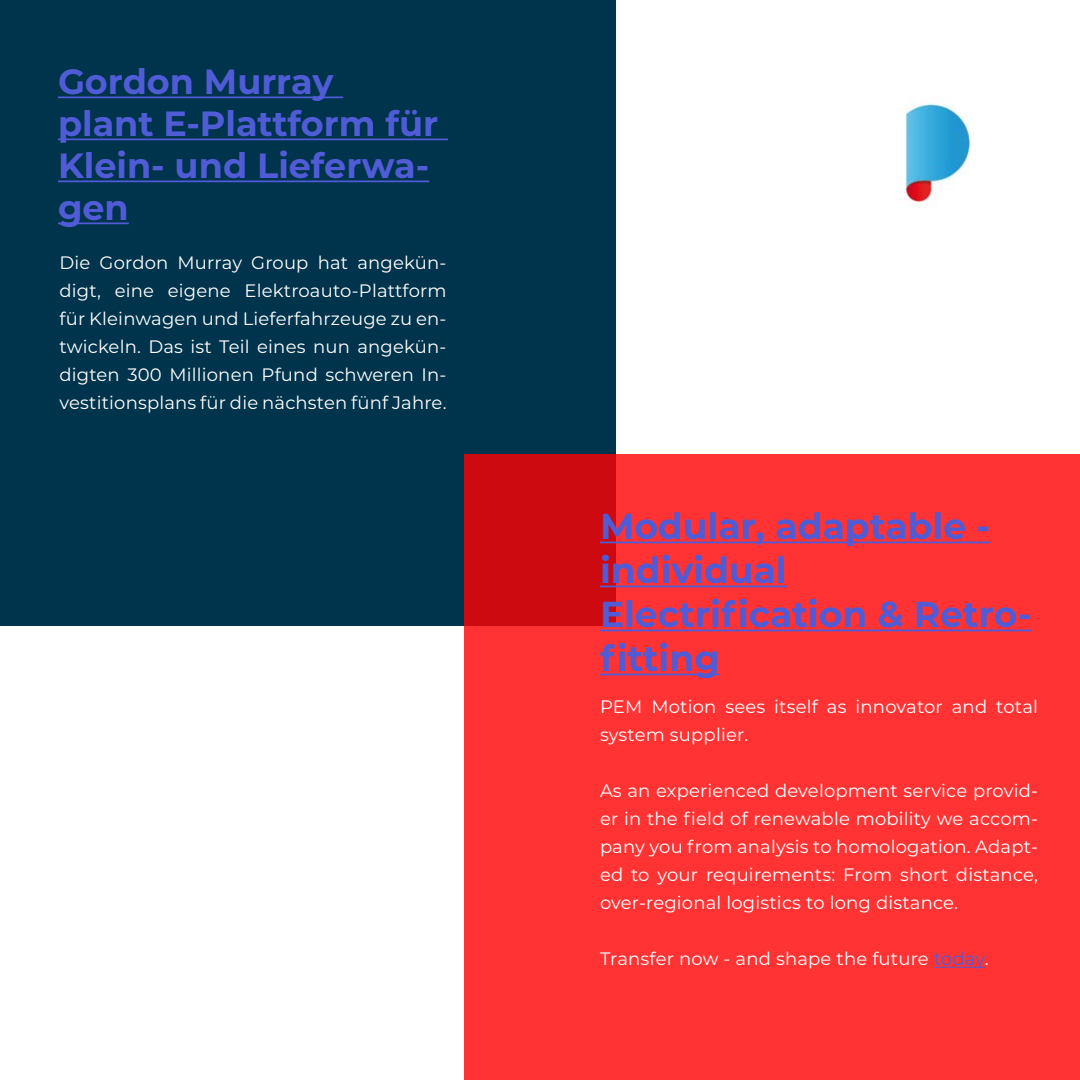
<style>
.page{position:relative;width:1080px;height:1080px;background:#fff}
.page>*{position:absolute;margin:0;border:0;box-sizing:border-box;transform-origin:0 0}
.t1{font:700 36px/44px "Montserrat";color:#4f5cd6}
.t2{font:700 35px/42px "Montserrat";color:#4f5cd6}
.t3{font:18px/28px "Montserrat";letter-spacing:.01em;color:#fff;text-align:justify}
.s1{color:#4f5cd6}
</style>
<div class="page">
<div style="left:0;top:0;width:616px;height:626px;background:#00334c"></div>
<svg style="left:464px;top:454px;width:616px;height:626px;fill:#f33"></svg>
<hr style="left:600px;top:542px;width:390px;height:1px;background:#4f5cd6">
<hr style="left:600px;top:586px;width:187px;height:1px;background:#4f5cd6">
<hr style="left:600px;top:630px;width:432px;height:1px;background:#4f5cd6">
<hr style="left:600px;top:674px;width:120px;height:1px;background:#4f5cd6">
<hr style="left:58px;top:97px;width:285px;height:1px;background:#4f5cd6">
<hr style="left:58px;top:139px;width:390px;height:1px;background:#4f5cd6">
<hr style="left:58px;top:181px;width:371px;height:1px;background:#4f5cd6">
<hr style="left:58px;top:223px;width:71px;height:1px;background:#4f5cd6">
<img style="left:905px;top:99px;width:66px;height:108px">
<hr style="left:934px;top:967px;width:51px;height:1px;background:#4f5cd6">
<h2 class="t2" style="left:58px;top:59px;width:382px">Gordon Murray<br>plant E-Plattform für<br>Klein- und Lieferwa&shy;gen</h2>
<p class="t3" style="left:60px;top:248px;width:389px">Die Gordon Murray Group hat angekün&shy;digt, eine eigene Elektroauto-Plattform für Kleinwagen und Lieferfahrzeuge zu en&shy;twickeln. Das ist Teil eines nun angekün&shy;digten 300 Millionen Pfund schweren In&shy;vestitionsplans für die nächsten fünf Jahre.</p>
<h1 class="t1" style="left:600px;top:502px;width:433px">Modular, adaptable - individual<br>Electrification &amp; Retro&shy;fitting</h1>
<p class="t3" style="left:600px;top:692px;width:440px">PEM Motion sees itself as innovator and total system supplier.</p>
<p class="t3" style="left:600px;top:776px;width:440px">As an experienced development service provid&shy;er in the field of renewable mobility we accom&shy;pany you from analysis to homologation. Adapt&shy;ed to your requirements: From short distance, over-regional logistics to long distance.</p>
<p class="t3" style="left:600px;top:944px;width:390px">Transfer now - and shape the future <span class="s1">today</span>.</p>
</div>
